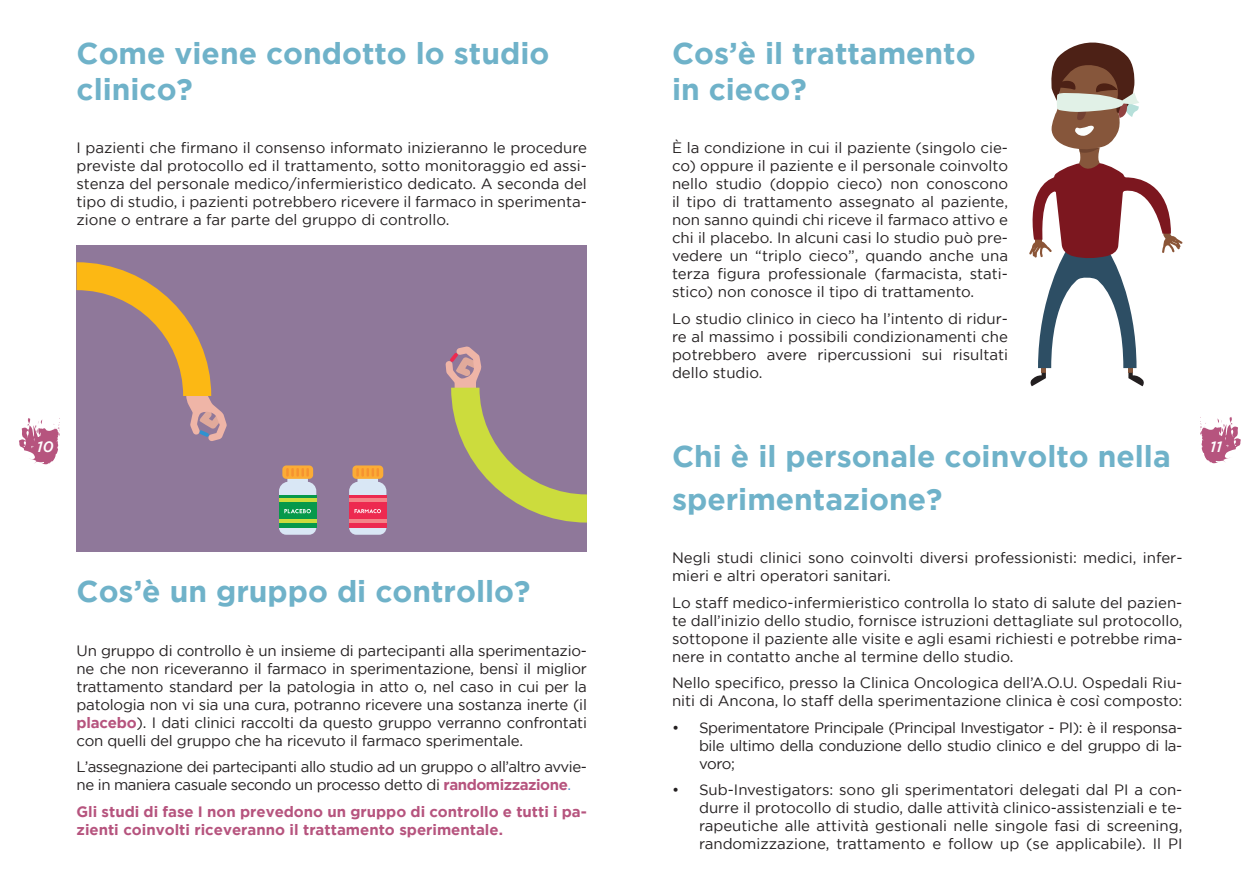
<style>
.page{position:relative;width:1259px;height:893px;background:#fff}
.page>*{position:absolute;margin:0;border:0;box-sizing:border-box;transform-origin:0 0}
.t1{font:700 30px/36px "Gotham";color:#6fb2c9}
.t2{font:15px/18px "Gotham";color:#231f20;text-align:justify}
.t3{font:15px/18px "Gotham";letter-spacing:-.03em;color:#231f20}
.t4{font:700 15px/18px "Gotham";color:#b6547e}
.t5{font:italic 500 15px "Gotham";color:#fff}
.s1{font-weight:700;color:#b6547e}
.s2{color:#4f8ac8}
</style>
<div class="page">
<svg style="left:19px;top:418px;width:41px;height:46px"></svg>
<svg style="left:1200px;top:417px;width:41px;height:46px"></svg>
<div style="left:77px;top:245px;width:510px;height:307px;background:#8f789a"></div>
<svg style="left:445px;top:346px;width:142px;height:177px"></svg>
<div style="left:352px;top:465px;width:31px;height:14px;background:#fbac36;border-radius:4px"></div>
<svg style="left:349px;top:468px;width:37px;height:67px"></svg>
<div style="left:282px;top:465px;width:31px;height:14px;background:#fbac36;border-radius:4px"></div>
<svg style="left:279px;top:468px;width:37px;height:67px"></svg>
<svg style="left:77px;top:262px;width:150px;height:179px"></svg>
<svg style="left:1029px;top:42px;width:153px;height:344px"></svg>
<h1 class="t1" style="left:77px;top:35px;width:474px">Come viene condotto lo studio clinico?</h1>
<p class="t2" style="left:77px;top:139px;width:512px">I pazienti che firmano il consenso informato inizieranno le procedure previste dal protocollo ed il trattamento, sotto monitoraggio ed assi&shy;stenza del personale medico/infermieristico dedicato. A seconda del tipo di studio, i pazienti potrebbero ricevere il farmaco in sperimenta&shy;zione o entrare a far parte del gruppo di controllo.</p>
<h1 class="t1" style="left:672px;top:35px;width:305px">Cos’è il trattamento in cieco?</h1>
<p class="t2" style="left:672px;top:139px;width:337px">È la condizione in cui il paziente (singolo cie&shy;co) oppure il paziente e il personale coinvolto nello studio (doppio cieco) non conoscono il tipo di trattamento assegnato al paziente, non sanno quindi chi riceve il farmaco attivo e chi il placebo. In alcuni casi lo studio può pre&shy;vedere un “triplo cieco”, quando anche una terza figura professionale (farmacista, stati&shy;stico) non conosce il tipo di trattamento.</p>
<p class="t2" style="left:672px;top:309px;width:337px">Lo studio clinico in cieco ha l’intento di ridur&shy;re al massimo i possibili condizionamenti che potrebbero avere ripercussioni sui risultati dello studio.</p>
<p class="t5" style="left:37px;top:438px;width:18px">10</p>
<p class="t5" style="left:1210px;top:438px;width:14px">11</p>
<h1 class="t1" style="left:672px;top:434px;width:500px;line-height:43.2px">Chi è il personale coinvolto nella sperimentazione?</h1>
<p class="t2" style="left:672px;top:549px;width:512px">Negli studi clinici sono coinvolti diversi professionisti: medici, infer&shy;mieri e altri operatori sanitari.</p>
<p class="t2" style="left:672px;top:593px;width:512px">Lo staff medico-infermieristico controlla lo stato di salute del pazien&shy;te dall’inizio dello studio, fornisce istruzioni dettagliate sul protocollo, sottopone il paziente alle visite e agli esami richiesti e potrebbe rima&shy;nere in contatto anche al termine dello studio.</p>
<p class="t2" style="left:672px;top:674px;width:512px">Nello specifico, presso la Clinica Oncologica dell’A.O.U. Ospedali Riu&shy;niti di Ancona, lo staff della sperimentazione clinica è così composto:</p>
<p class="t2" style="left:699px;top:718px;width:485px;text-indent:-27px">• Sperimentatore Principale (Principal Investigator - PI): è il responsa&shy;bile ultimo della conduzione dello studio clinico e del gruppo di la&shy;voro;</p>
<p class="t2" style="left:699px;top:781px;width:485px;text-indent:-27px">• Sub-Investigators: sono gli sperimentatori delegati dal PI a con&shy;durre il protocollo di studio, dalle attività clinico-assistenziali e te&shy;rapeutiche alle attività gestionali nelle singole fasi di screening, randomizzazione, trattamento e follow up (se applicabile). Il PI</p>
<h1 class="t1" style="left:77px;top:573px;width:455px">Cos’è un gruppo di controllo?</h1>
<p class="t2" style="left:77px;top:641px;width:512px">Un gruppo di controllo è un insieme di partecipanti alla sperimentazio&shy;ne che non riceveranno il farmaco in sperimentazione, bensì il miglior trattamento standard per la patologia in atto o, nel caso in cui per la patologia non vi sia una cura, potranno ricevere una sostanza inerte (il <span class="s1">placebo</span>). I dati clinici raccolti da questo gruppo verranno confrontati con quelli del gruppo che ha ricevuto il farmaco sperimentale.</p>
<p class="t3" style="left:77px;top:757px;width:512px">L’assegnazione dei partecipanti allo studio ad un gruppo o all’altro avvie&shy;ne in maniera casuale secondo un processo detto di <span class="s1">randomizzazione</span><span class="s2">.</span></p>
<p class="t4" style="left:77px;top:802px;width:512px">Gli studi di fase I non prevedono un gruppo di controllo e tutti i pa&shy;zienti coinvolti riceveranno il trattamento sperimentale.</p>
</div>
